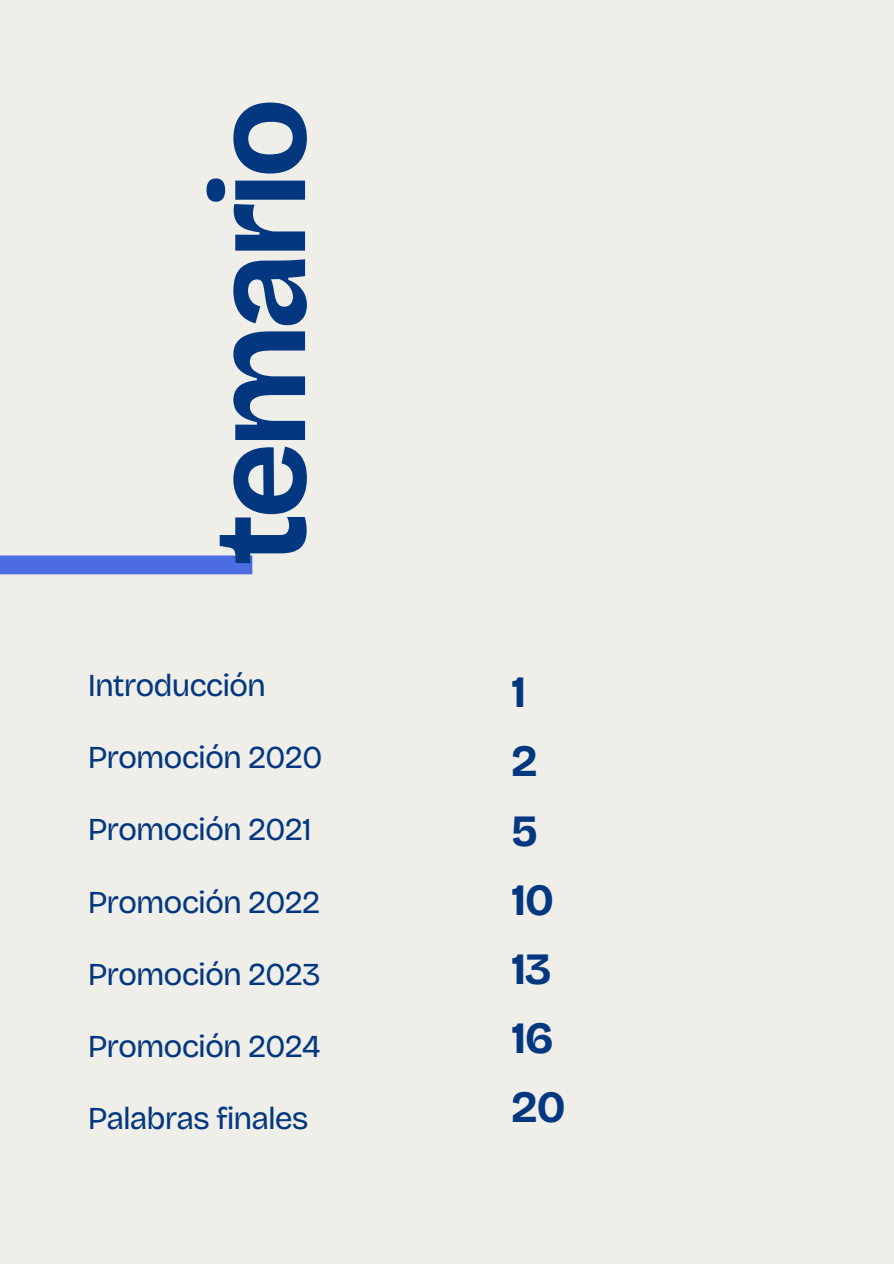
<style>
.page{position:relative;width:894px;height:1264px;background:#fff}
.page>*{position:absolute;margin:0;border:0;box-sizing:border-box;transform-origin:0 0}
.t1{font:700 132.9px "Bricolage Grotesque";letter-spacing:-.045em;color:#033880}
.t2{font:700 44.7px/69.2px "Bricolage Grotesque";letter-spacing:-.04em;color:#033880}
.t3{font:31.95px "Bricolage Grotesque";letter-spacing:-.03em;color:#033880}
</style>
<div class="page">
<div style="left:0;top:0;width:893px;height:1263px;background:#efeee9"></div>
<div style="left:0;top:555px;width:252px;height:19px;background:#4c6ce3"></div>
<p class="t1" style="left:181px;top:565px;width:469px;rotate:-90deg">temario</p>
<h1 class="t3" style="left:88px;top:666px;width:180px">Introducción</h1>
<p class="t3" style="left:88px;top:738px;width:236px">Promoción 2020</p>
<p class="t3" style="left:88px;top:810px;width:225px">Promoción 2021</p>
<p class="t3" style="left:88px;top:882px;width:234px">Promoción 2022</p>
<p class="t3" style="left:88px;top:954px;width:234px">Promoción 2023</p>
<p class="t3" style="left:88px;top:1026px;width:234px">Promoción 2024</p>
<p class="t3" style="left:88px;top:1098px;width:222px">Palabras finales</p>
<p class="t2" style="left:511px;top:658px;width:56px">1<br>2<br>5<br>10<br>13<br>16<br>20</p>
</div>
